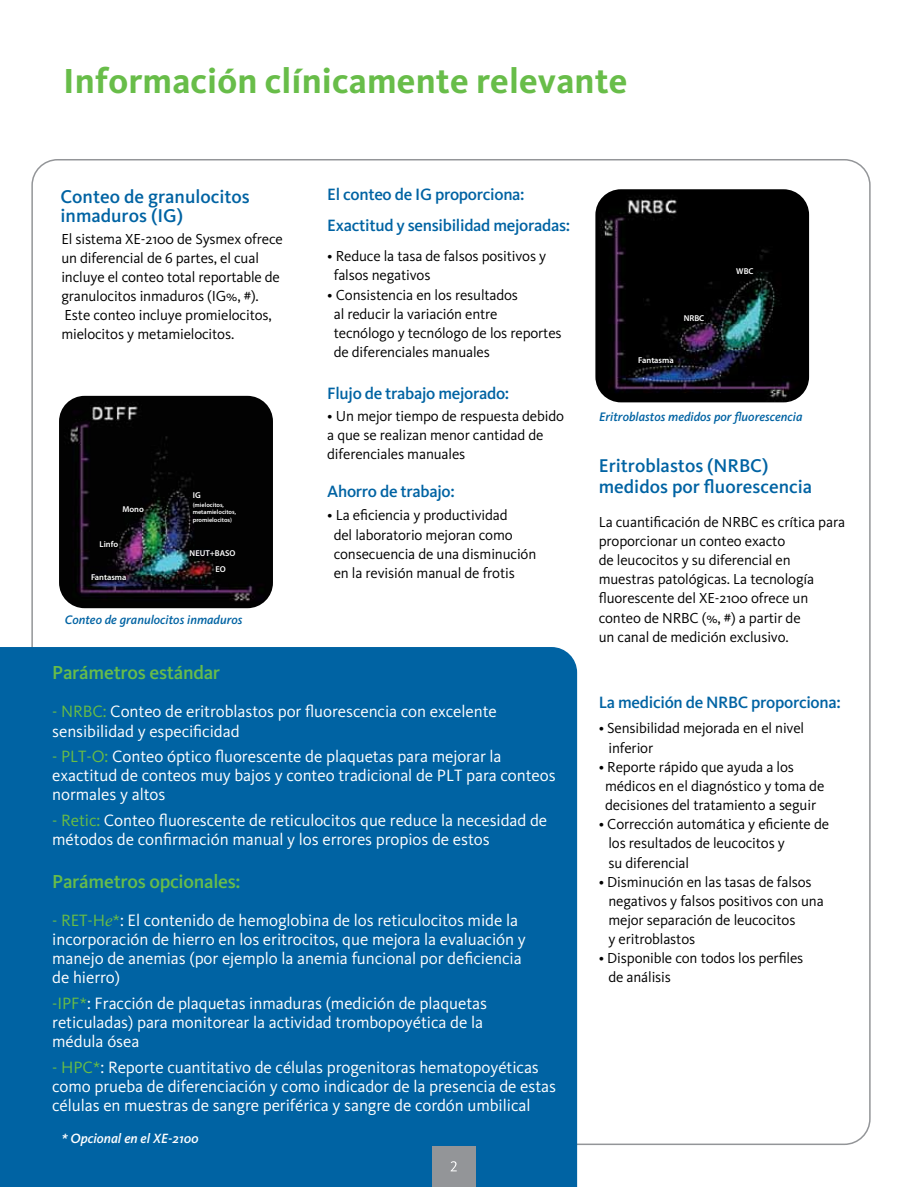
<style>
.page{position:relative;width:915px;height:1187px;background:#fff}
.page>*{position:absolute;margin:0;border:0;box-sizing:border-box;transform-origin:0 0}
.t1{font:700 36px "Kievit OT";letter-spacing:.005em;color:#68bd49}
.t2{font:500 19.5px "Kievit Pro";letter-spacing:-.015em;color:#68bd49}
.t3{font:500 19.2px/19.2px "Kievit Pro";color:#0063a3}
.t4{font:16.95px/19.2px "Kievit Pro";letter-spacing:-.005em;color:#fff}
.t5{font:500 16.95px/31px "Kievit Pro";letter-spacing:-.02em;color:#0063a3}
.t6{font:15px/19.2px "Kievit Pro";letter-spacing:-.01em;color:#000}
.t7{font:italic 500 13.95px "Kievit Pro";letter-spacing:-.005em;color:#fff}
.t8{font:italic 500 12.75px "Kievit Pro";color:#0063a3}
.t9{font:600 8.55px/16.8px "Myriad Pro";color:#fff}
.t10{font:600 6.3px/7.5px "Myriad Pro";color:#fff}
.s1{color:#69bd45}
.s2{font-family:"Times New Roman";font-style:italic;color:#69bd45}
</style>
<div class="page">
<img style="left:595px;top:189px;width:213px;height:213px">
<div style="left:0;top:647px;width:577px;height:539px;background:#0063a3"></div>
<svg style="left:417px;top:159px;width:73px;height:1027px"></svg>
<img style="left:59px;top:396px;width:214px;height:212px">
<h1 class="t1" style="left:63px;top:60px;width:565px">Información clínicamente relevante</h1>
<p class="t3" style="left:60px;top:187px;width:191px">Conteo de granulocitos inmaduros (IG)</p>
<p class="t5" style="left:327px;top:178px;width:244px">El conteo de IG proporciona:<br>Exactitud y sensibilidad mejoradas:</p>
<p class="t6" style="left:61px;top:229px;width:223px">El sistema XE-2100 de Sysmex ofrece un diferencial de 6 partes, el cual incluye el conteo total reportable de granulocitos inmaduros (IG%, #).<br>Este conteo incluye promielocitos, mielocitos y metamielocitos.</p>
<p class="t6" style="left:333px;top:246px;width:214px;text-indent:-6px">• Reduce la tasa de falsos positivos y falsos negativos</p>
<p class="t6" style="left:333px;top:285px;width:229px;text-indent:-6px">• Consistencia en los resultados<br>al reducir la variación entre tecnólogo y tecnólogo de los reportes de diferenciales manuales</p>
<p class="t5" style="left:327px;top:378px;width:183px">Flujo de trabajo mejorado:</p>
<p class="t9" style="left:683px;top:310px;width:22px">NRBC</p>
<p class="t9" style="left:638px;top:351px;width:37px">Fantasma</p>
<p class="t9" style="left:736px;top:263px;width:19px">WBC</p>
<p class="t9" style="left:122px;top:500px;width:23px">Mono</p>
<p class="t9" style="left:99px;top:535px;width:20px">Linfo</p>
<p class="t9" style="left:103px;top:537px;width:20px">Linfo</p>
<p class="t9" style="left:94px;top:570px;width:37px">Fantasma</p>
<p class="t9" style="left:91px;top:568px;width:37px">Fantasma</p>
<p class="t9" style="left:193px;top:486px;width:9px">IG</p>
<p class="t9" style="left:196px;top:488px;width:9px">IG</p>
<p class="t10" style="left:193px;top:500px;width:45px">(mielocitos, metamielocitos, promielocitos)</p>
<p class="t10" style="left:196px;top:502px;width:45px">(Mielocitos,<br>Metamielocitos,<br>Promielocitos)</p>
<p class="t9" style="left:215px;top:544px;width:22px;text-indent:-26px">NEUT+BASO<br>EO</p>
<p class="t9" style="left:218px;top:545px;width:22px;text-indent:-26px">NEUT+BASO<br>EO</p>
<p class="t8" style="left:65px;top:612px;width:179px">Conteo de granulocitos inmaduros</p>
<p class="t6" style="left:327px;top:406px;width:238px">• Un mejor tiempo de respuesta debido a que se realizan menor cantidad de diferenciales manuales</p>
<p class="t5" style="left:327px;top:476px;width:129px">Ahorro de trabajo:</p>
<p class="t6" style="left:333px;top:505px;width:204px;text-indent:-6px">• La eficiencia y productividad<br>del laboratorio mejoran como consecuencia de una disminución en la revisión manual de frotis</p>
<h2 class="t2" style="left:52px;top:660px;width:169px">Parámetros estándar</h2>
<p class="t4" style="left:52px;top:702px;width:446px"><span class="s1">- NRBC:</span> Conteo de eritroblastos por fluorescencia con excelente sensibilidad y especificidad</p>
<p class="t4" style="left:52px;top:746px;width:504px"><span class="s1">- PLT-O:</span> Conteo óptico fluorescente de plaquetas para mejorar la exactitud de conteos muy bajos y conteo tradicional de PLT para conteos normales y altos</p>
<p class="t4" style="left:52px;top:810px;width:496px"><span class="s1">- Retic:</span> Conteo fluorescente de reticulocitos que reduce la necesidad de métodos de confirmación manual y los errores propios de estos</p>
<h2 class="t2" style="left:52px;top:869px;width:190px">Parámetros opcionales:</h2>
<p class="t4" style="left:52px;top:910px;width:475px"><span class="s1">- RET-H</span><span class="s2">e</span><span class="s1">*</span>: El contenido de hemoglobina de los reticulocitos mide la incorporación de hierro en los eritrocitos, que mejora la evaluación y manejo de anemias (por ejemplo la anemia funcional por deficiencia de hierro)</p>
<p class="t4" style="left:52px;top:993px;width:436px"><span class="s1">-IPF*</span>: Fracción de plaquetas inmaduras (medición de plaquetas reticuladas) para monitorear la actividad trombopoyética de la médula ósea</p>
<p class="t4" style="left:52px;top:1057px;width:505px"><span class="s1">- HPC*</span>: Reporte cuantitativo de células progenitoras hematopoyéticas como prueba de diferenciación y como indicador de la presencia de estas células en muestras de sangre periférica y sangre de cordón umbilical</p>
<p class="t7" style="left:61px;top:1129px;width:139px">* Opcional en el XE-2100</p>
<p class="t8" style="left:598px;top:409px;width:205px">Eritroblastos medidos por fluorescencia</p>
<p class="t3" style="left:598px;top:455px;width:215px;line-height:21.3px">Eritroblastos (NRBC) medidos por fluorescencia</p>
<p class="t6" style="left:598px;top:512px;width:248px">La cuantificación de NRBC es crítica para proporcionar un conteo exacto<br>de leucocitos y su diferencial en muestras patológicas. La tecnología fluorescente del XE-2100 ofrece un conteo de NRBC (%, #) a partir de<br>un canal de medición exclusivo.</p>
<p class="t5" style="left:598px;top:687px;width:243px">La medición de NRBC proporciona:</p>
<p class="t6" style="left:608px;top:718px;width:197px;text-indent:-10px">• Sensibilidad mejorada en el nivel inferior</p>
<p class="t6" style="left:605px;top:757px;width:220px;text-indent:-6px">• Reporte rápido que ayuda a los médicos en el diagnóstico y toma de decisiones del tratamiento a seguir</p>
<p class="t6" style="left:608px;top:814px;width:222px;text-indent:-10px">• Corrección automática y eficiente de los resultados de leucocitos y<br>su diferencial</p>
<p class="t6" style="left:608px;top:871px;width:217px;text-indent:-10px">• Disminución en las tasas de falsos negativos y falsos positivos con una mejor separación de leucocitos<br>y eritroblastos</p>
<p class="t6" style="left:608px;top:948px;width:196px;text-indent:-10px">• Disponible con todos los perfiles de análisis</p>
</div>
